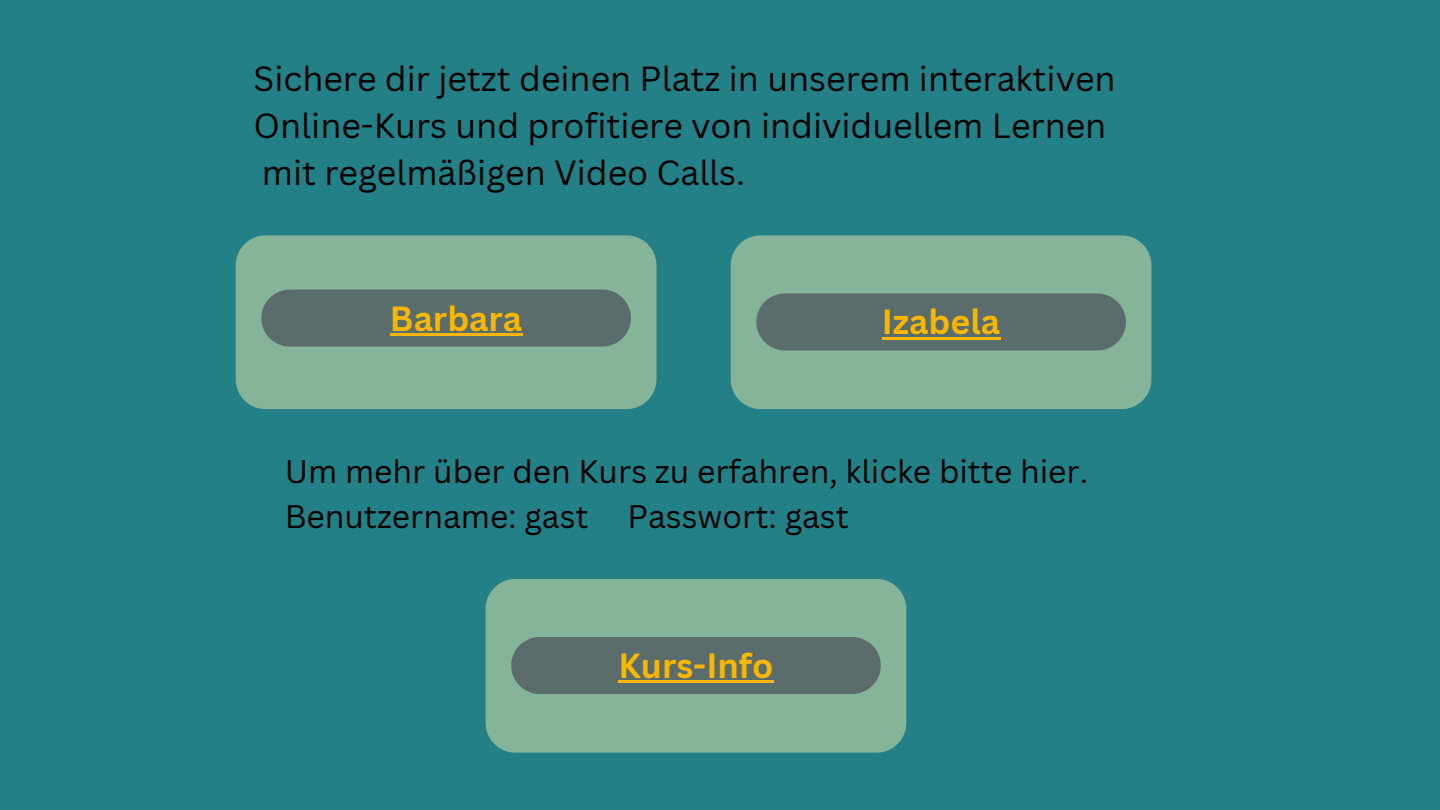
<style>
.page{position:relative;width:1440px;height:810px;background:#248087}
.page>*{position:absolute;margin:0;border:0;box-sizing:border-box;transform-origin:0 0}
.t1{font:34px/47.2px "Canva Sans";color:#000}
.t2{font:700 34px "Canva Sans";color:#fab701}
.t3{font:31.8px "Canva Sans";color:#000}
</style>
<div class="page">
<div style="left:731px;top:235px;width:420px;height:174px;background:#86b499"></div>
<div style="left:756px;top:293px;width:370px;height:57px;background:#5b6c6d"></div>
<hr style="left:882px;top:337px;width:118px;height:3px;background:#fab701">
<div style="left:236px;top:235px;width:420px;height:174px;background:#86b499"></div>
<div style="left:261px;top:290px;width:370px;height:57px;background:#5b6c6d"></div>
<hr style="left:390px;top:333px;width:132px;height:3px;background:#fab701">
<div style="left:486px;top:579px;width:420px;height:174px;background:#86b499"></div>
<div style="left:511px;top:637px;width:370px;height:57px;background:#5b6c6d"></div>
<hr style="left:618px;top:680px;width:155px;height:3px;background:#fab701">
<p class="t1" style="left:254px;top:54px;width:864px">Sichere dir jetzt deinen Platz in unserem interaktiven<br>Online-Kurs und profitiere von individuellem Lernen</p>
<p class="t1" style="left:262px;top:148px;width:485px">mit regelmäßigen Video Calls.</p>
<p class="t2" style="left:390px;top:294px;width:134px">Barbara</p>
<p class="t2" style="left:882px;top:298px;width:120px">Izabela</p>
<h1 class="t3" style="left:285px;top:449px;width:805px">Um mehr über den Kurs zu erfahren, klicke bitte hier.</h1>
<p class="t3" style="left:285px;top:494px;width:566px">Benutzername: gast Passwort: gast</p>
<p class="t2" style="left:618px;top:642px;width:156px">Kurs-Info</p>
</div>
